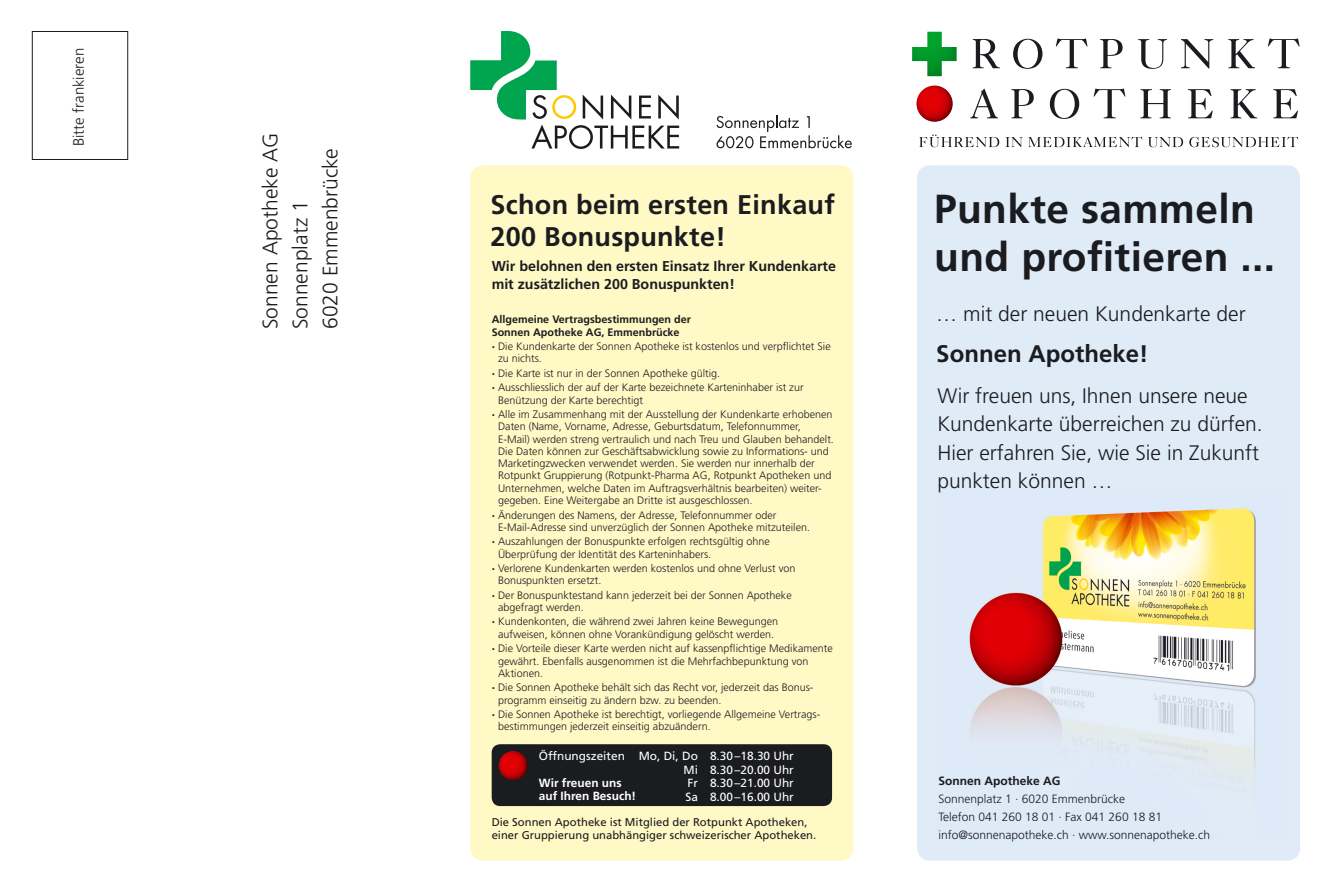
<style>
.page{position:relative;width:1332px;height:892px;background:#fff}
.page>*{position:absolute;margin:0;border:0;box-sizing:border-box;transform-origin:0 0}
.t1{font:700 40.5px/48px "Frutiger LT Std";letter-spacing:.01em;color:#1b1c20}
.t2{font:700 27px/31.5px "Frutiger LT Std";letter-spacing:.01em;color:#1b1c20}
.t3{font:700 24px "Frutiger LT Std";color:#1b1c20}
.t4{font:300 21px/28.5px "Frutiger LT Std";color:#1b1c20}
.t5{font:300 15px "Frutiger LT Std";color:#1b1c20}
.t6{font:700 14.25px/18px "Frutiger LT Std";color:#1b1c20}
.t7{font:300 12px/18px "Frutiger LT Std";color:#1b1c20}
.t8{font:700 12px "Frutiger LT Std";color:#1b1c20}
.t9{font:11.85px/13.5px "Frutiger LT Std";color:#fff;text-align:right}
.t10{font:700 11.85px/13.5px "Frutiger LT Std";color:#fff}
.t11{font:11.25px/12.8px "Frutiger LT Std";color:#1b1c20}
.t12{font:300 10.8px/12.3px "Frutiger LT Std";color:#1b1c20}
.t13{font:700 10.8px/12.3px "Frutiger LT Std";color:#1b1c20}
.s1{font-weight:900}
</style>
<div class="page">
<div style="left:470px;top:165px;width:383px;height:695px;background:#fff9c5;border-radius:13px"></div>
<div style="left:917px;top:165px;width:382px;height:695px;background:#dfebf7;border-radius:13px"></div>
<svg style="left:470px;top:31px;width:209px;height:118px"></svg>
<svg style="left:716px;top:115px;width:135px;height:33px"></svg>
<img style="left:969px;top:508px;width:287px;height:271px">
<svg style="left:919px;top:134px;width:80px;height:13px"></svg>
<svg style="left:1005px;top:137px;width:17px;height:10px"></svg>
<svg style="left:1028px;top:137px;width:154px;height:10px"></svg>
<svg style="left:1189px;top:137px;width:108px;height:10px"></svg>
<svg style="left:970px;top:88px;width:27px;height:30px"></svg>
<svg style="left:1011px;top:89px;width:22px;height:29px"></svg>
<svg style="left:1049px;top:89px;width:30px;height:30px"></svg>
<svg style="left:1093px;top:88px;width:32px;height:30px"></svg>
<svg style="left:1140px;top:89px;width:30px;height:29px"></svg>
<svg style="left:1188px;top:89px;width:24px;height:29px"></svg>
<svg style="left:1230px;top:89px;width:26px;height:29px"></svg>
<svg style="left:1273px;top:89px;width:24px;height:29px"></svg>
<svg style="left:972px;top:39px;width:27px;height:29px"></svg>
<svg style="left:1013px;top:39px;width:29px;height:30px"></svg>
<svg style="left:1055px;top:38px;width:32px;height:30px"></svg>
<svg style="left:1100px;top:39px;width:22px;height:29px"></svg>
<svg style="left:1138px;top:39px;width:28px;height:30px"></svg>
<svg style="left:1181px;top:39px;width:31px;height:30px"></svg>
<svg style="left:1228px;top:39px;width:26px;height:29px"></svg>
<svg style="left:1268px;top:38px;width:31px;height:30px"></svg>
<img style="left:916px;top:86px;width:36px;height:36px;border-radius:18px">
<img style="left:912px;top:32px;width:44px;height:44px">
<div style="left:32px;top:31px;width:96px;height:129px;border:1px solid #1b1c20"></div>
<div style="left:491px;top:744px;width:340px;height:62px;background:#1b1c20;border-radius:9px"></div>
<img style="left:498px;top:751px;width:29px;height:29px">
<h3 class="t5" style="left:70px;top:146px;width:100px;rotate:-90deg">Bitte frankieren</h3>
<h3 class="t4" style="left:255px;top:329px;width:198px;line-height:30px;rotate:-90deg">Sonnen Apotheke AG<br>Sonnenplatz 1<br>6020 Emmenbrücke</h3>
<h2 class="t2" style="left:490px;top:189px;width:346px">Schon beim ersten Einkauf<br>200 Bonuspunkte!</h2>
<h3 class="t6" style="left:491px;top:257px;width:346px">Wir belohnen den ersten Einsatz Ihrer Kundenkarte mit zusätzlichen 200 Bonuspunkten!</h3>
<p class="t13" style="left:491px;top:313px;width:201px">Allgemeine Vertragsbestimmungen der<br>Sonnen Apotheke AG, Emmenbrücke</p>
<p class="t12" style="left:498px;top:340px;width:334px;text-indent:-6px"><span class="s1">·</span> Die Kundenkarte der Sonnen Apotheke ist kostenlos und verpflichtet Sie zu nichts.</p>
<p class="t12" style="left:491px;top:366px;width:313px;line-height:14.4px"><span class="s1">·</span> Die Karte ist nur in der Sonnen Apotheke gültig.<br><span class="s1">·</span> Ausschliesslich der auf der Karte bezeichnete Karteninhaber ist zur</p>
<p class="t12" style="left:491px;top:393px;width:342px;line-height:14.4px;text-indent:6px">Benützung der Karte berechtigt<br><span class="s1">·</span> Alle im Zusammenhang mit der Ausstellung der Kundenkarte erhobenen</p>
<p class="t12" style="left:498px;top:420px;width:337px">Daten (Name, Vorname, Adresse, Geburtsdatum, Telefonnummer, E-Mail) werden streng vertraulich und nach Treu und Glauben behandelt.<br>Die Daten können zur Geschäftsabwicklung sowie zu Informations- und Marketingzwecken verwendet werden. Sie werden nur innerhalb der Rotpunkt Gruppierung (Rotpunkt-Pharma AG, Rotpunkt Apotheken und Unternehmen, welche Daten im Auftragsverhältnis bearbeiten) weiter&shy;gegeben. Eine Weitergabe an Dritte ist ausgeschlossen.</p>
<p class="t12" style="left:498px;top:509px;width:313px;text-indent:-6px"><span class="s1">·</span> Änderungen des Namens, der Adresse, Telefonnummer oder<br>E-Mail-Adresse sind unverzüglich der Sonnen Apotheke mitzuteilen.</p>
<p class="t12" style="left:498px;top:535px;width:273px;text-indent:-6px"><span class="s1">·</span> Auszahlungen der Bonuspunkte erfolgen rechtsgültig ohne<br>Überprüfung der Identität des Karteninhabers.</p>
<p class="t12" style="left:498px;top:562px;width:299px;text-indent:-6px"><span class="s1">·</span> Verlorene Kundenkarten werden kostenlos und ohne Verlust von<br>Bonuspunkten ersetzt.</p>
<p class="t12" style="left:498px;top:589px;width:295px;text-indent:-6px"><span class="s1">·</span> Der Bonuspunktestand kann jederzeit bei der Sonnen Apotheke abgefragt werden.</p>
<p class="t12" style="left:491px;top:616px;width:288px;text-align:center"><span class="s1">·</span> Kundenkonten, die während zwei Jahren keine Bewegungen aufweisen, können ohne Vorankündigung gelöscht werden.</p>
<p class="t12" style="left:498px;top:642px;width:336px;text-indent:-6px"><span class="s1">·</span> Die Vorteile dieser Karte werden nicht auf kassenpflichtige Medikamente gewährt. Ebenfalls ausgenommen ist die Mehrfachbepunktung von<br>Aktionen.</p>
<p class="t12" style="left:498px;top:681px;width:317px;text-indent:-6px"><span class="s1">·</span> Die Sonnen Apotheke behält sich das Recht vor, jederzeit das Bonus&shy;programm einseitig zu ändern bzw. zu beenden.</p>
<p class="t12" style="left:498px;top:708px;width:324px;text-indent:-6px"><span class="s1">·</span> Die Sonnen Apotheke ist berechtigt, vorliegende Allgemeine Vertrags&shy;bestimmungen jederzeit einseitig abzuändern.</p>
<p class="t9" style="left:539px;top:749px;width:256px">Öffnungszeiten Mo, Di, Do 8.30–18.30 Uhr<br>Mi 8.30–20.00 Uhr<br>Fr 8.30–21.00 Uhr<br>Sa 8.00–16.00 Uhr</p>
<p class="t10" style="left:539px;top:776px;width:99px">Wir freuen uns auf Ihren Besuch!</p>
<p class="t11" style="left:491px;top:816px;width:326px">Die Sonnen Apotheke ist Mitglied der Rotpunkt Apotheken, einer Gruppierung unabhängiger schweizerischer Apotheken.</p>
<h1 class="t1" style="left:934px;top:185px;width:342px">Punkte sammeln und profitieren ...</h1>
<h3 class="t4" style="left:936px;top:300px;width:311px">… mit der neuen Kundenkarte der</h3>
<h3 class="t3" style="left:936px;top:340px;width:214px">Sonnen Apotheke!</h3>
<h3 class="t4" style="left:937px;top:381px;width:327px">Wir freuen uns, Ihnen unsere neue<br>Kundenkarte überreichen zu dürfen.<br>Hier erfahren Sie, wie Sie in Zukunft punkten können …</h3>
<p class="t8" style="left:938px;top:774px;width:124px">Sonnen Apotheke AG</p>
<p class="t7" style="left:938px;top:790px;width:273px">Sonnenplatz 1 · 6020 Emmenbrücke<br>Telefon 041 260 18 01 · Fax 041 260 18 81 info@sonnenapotheke.ch · www.sonnenapotheke.ch</p>
</div>
